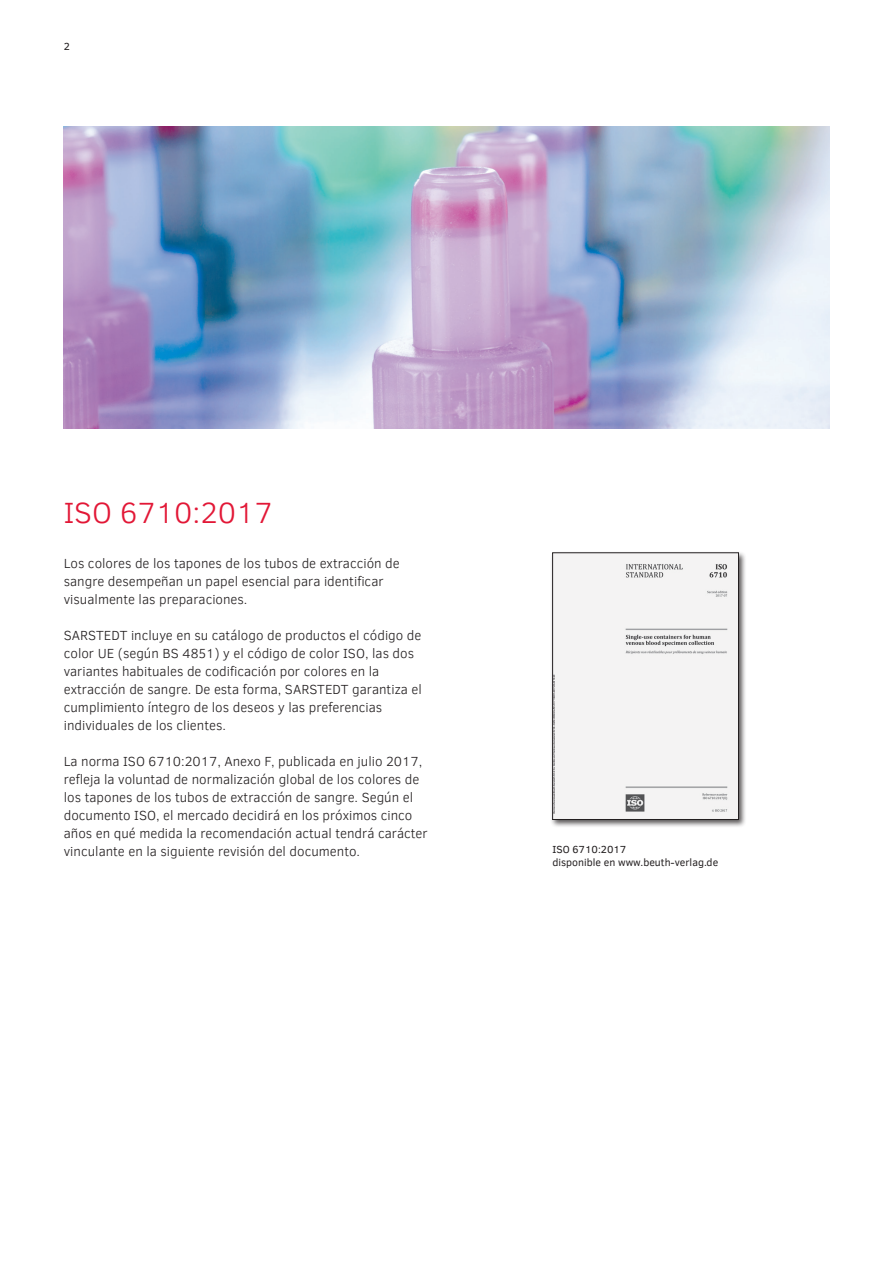
<style>
.page{position:relative;width:893px;height:1263px;background:#fff}
.page>*{position:absolute;margin:0;border:0;box-sizing:border-box;transform-origin:0 0}
.t1{font:300 30px "Clear Sans";color:#e21736}
.t2{font:300 13.5px/18px "Clear Sans";color:#231f20}
.t3{font:10.5px/12.6px "Clear Sans";color:#231f20}
</style>
<div class="page">
<img style="left:64px;top:127px;width:765px;height:301px">
<div style="left:550px;top:551px;width:197px;height:277px;background:#231f20;opacity:.75"></div>
<div style="left:554px;top:555px;width:183px;height:263px;background:#f4f3f3"></div>
<div style="left:552px;top:553px;width:187px;height:267px;border:1px solid #231f20"></div>
<p class="t3" style="left:64px;top:40px;width:8px">2</p>
<h1 class="t1" style="left:64px;top:493px;width:211px">ISO 6710:2017</h1>
<p class="t2" style="left:64px;top:554px;width:338px">Los colores de los tapones de los tubos de extracción de sangre desempeñan un papel esencial para identificar visualmente las preparaciones.</p>
<p class="t2" style="left:64px;top:626px;width:360px">SARSTEDT incluye en su catálogo de productos el código de color UE (según BS 4851) y el código de color ISO, las dos variantes habituales de codificación por colores en la extracción de sangre. De esta forma, SARSTEDT garantiza el cumplimiento íntegro de los deseos y las preferencias individuales de los clientes.</p>
<p class="t2" style="left:64px;top:752px;width:365px">La norma ISO 6710:2017, Anexo F, publicada en julio 2017, refleja la voluntad de normalización global de los colores de los tapones de los tubos de extracción de sangre. Según el documento ISO, el mercado decidirá en los próximos cinco años en qué medida la recomendación actual tendrá carácter vinculante en la siguiente revisión del documento.</p>
<p class="t3" style="left:552px;top:843px;width:167px">ISO 6710:2017<br>disponible en www.beuth-verlag.de</p>
</div>
